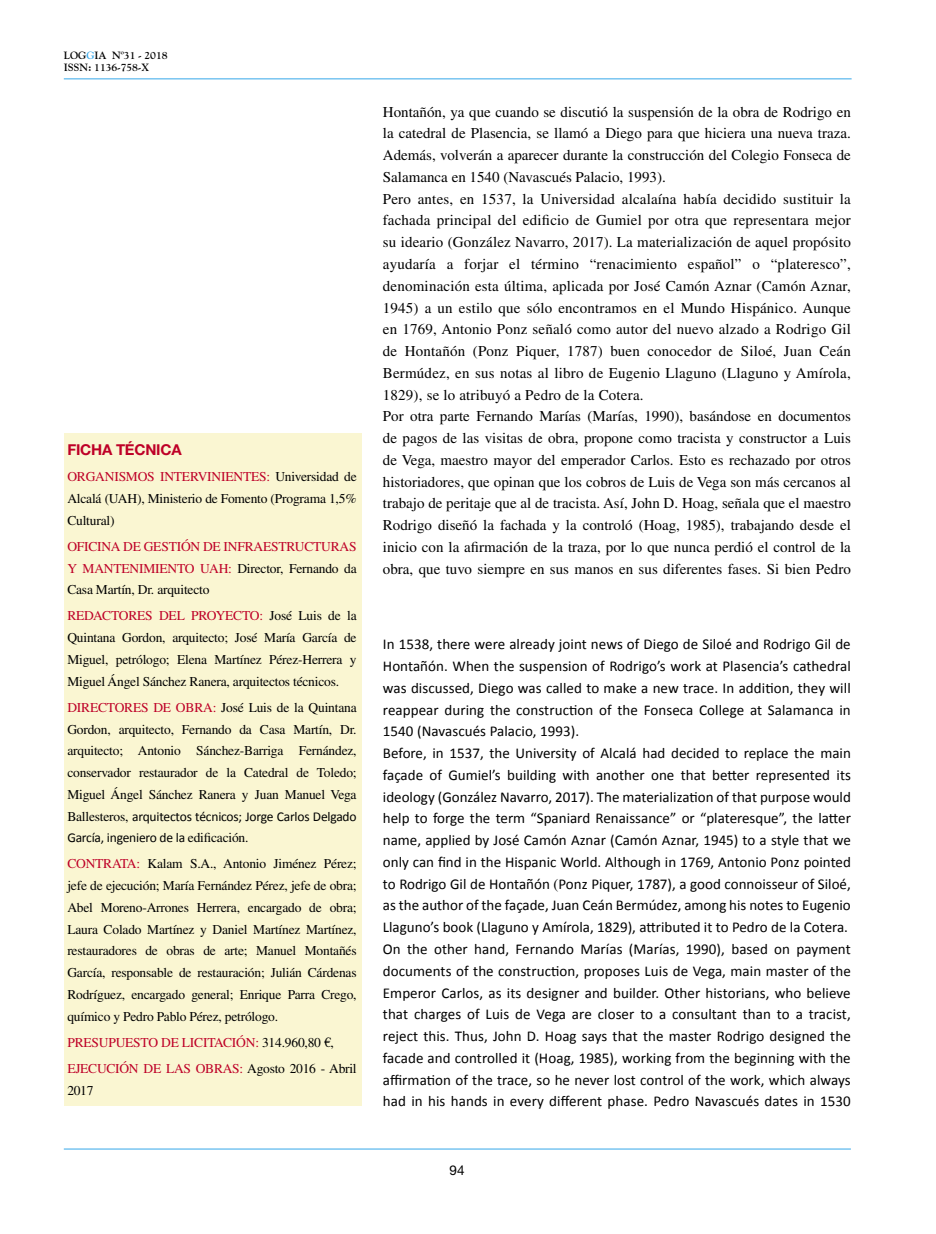
<style>
.page{position:relative;width:936px;height:1234px;background:#fff}
.page>*{position:absolute;margin:0;border:0;box-sizing:border-box;transform-origin:0 0}
.t1{font:15px/21.8px "Calibri";color:#000}
.t2{font:15px/21.8px "Times LT Std";color:#000}
.t3{font:700 15px "Helvetica Neue LT Std";letter-spacing:-.015em;color:#be0027}
.t4{font:13.5px/21.8px "Times LT Std";letter-spacing:-.015em;color:#000;text-align:justify}
.t5{font:13.5px/21.8px "Times LT Std";letter-spacing:-.015em;color:#be0027;text-align:justify}
.t6{font:13.5px/21.8px "Calibri";letter-spacing:-.015em;color:#000}
.t7{font:13.5px "Helvetica Neue LT Std";color:#000}
.t8{font:700 10.5px/12.6px "Goudy Std";letter-spacing:-.01em;color:#000}
.s1{color:#36a7e9}
.s2{color:#be0027}
.s3{color:#000}
.s4{font-family:"Times LT Std"}
</style>
<div class="page">
<hr style="left:64px;top:79px;width:787px;height:1px;background:#36a7e9">
<hr style="left:64px;top:1148px;width:786px;height:1px;background:#36a7e9">
<div style="left:65px;top:432px;width:296px;height:673px;background:#faf6d2"></div>
<p class="t8" style="left:64px;top:49px;width:105px">LOG<span class="s1">G</span>IA Nº31 - 2018<br>ISSN: 1136-758-X</p>
<p class="t3" style="left:67px;top:440px;width:116px">FICHA TÉCNICA</p>
<p class="t4" style="left:67px;top:466px;width:291px"><span class="s2">ORGANISMOS INTERVINIENTES:</span> Universidad de Alcalá (UAH), Ministerio de Fomento (Programa 1,5% Cultural)</p>
<p class="t5" style="left:67px;top:535px;width:291px">OFICINA DE GESTIÓN DE INFRAESTRUCTURAS Y MANTENIMIENTO UAH: <span class="s3">Director, Fernando da Casa Martín, Dr. arquitecto</span></p>
<p class="t4" style="left:67px;top:605px;width:291px"><span class="s2">REDACTORES DEL PROYECTO:</span> José Luis de la Quintana Gordon, arquitecto; José María García de Miguel, petrólogo; Elena Martínez Pérez-Herrera y Miguel Ángel Sánchez Ranera, arquitectos técnicos.</p>
<p class="t4" style="left:67px;top:696px;width:291px"><span class="s2">DIRECTORES DE OBRA:</span> José Luis de la Quintana Gordon, arquitecto, Fernando da Casa Martín, Dr. arquitecto; Antonio Sánchez-Barriga Fernández, conservador restaurador de la Catedral de Toledo; Miguel Ángel Sánchez Ranera y Juan Manuel Vega</p>
<p class="t6" style="left:67px;top:804px;width:291px"><span class="s4">Ballesteros,</span> arquitectos técnicos; Jorge Carlos Delgado<br>García, ingeniero de la <span class="s4">edificación.</span></p>
<p class="t4" style="left:67px;top:852px;width:291px"><span class="s2">CONTRATA:</span> Kalam S.A., Antonio Jiménez Pérez; jefe de ejecución; María Fernández Pérez, jefe de obra; Abel Moreno-Arrones Herrera, encargado de obra; Laura Colado Martínez y Daniel Martínez Martínez, restauradores de obras de arte; Manuel Montañés García, responsable de restauración; Julián Cárdenas Rodríguez, encargado general; Enrique Parra Crego, químico y Pedro Pablo Pérez, petrólogo.</p>
<p class="t5" style="left:67px;top:1028px;width:291px;line-height:26px">PRESUPUESTO DE LICITACIÓN: <span class="s3">314.960,80 €,<br></span>EJECUCIÓN DE LAS OBRAS: <span class="s3">Agosto 2016 - Abril</span></p>
<p class="t4" style="left:67px;top:1078px;width:28px">2017</p>
<p class="t2" style="left:383px;top:101px;width:469px">Hontañón, ya que cuando se discutió la suspensión de la obra de Rodrigo en la catedral de Plasencia, se llamó a Diego para que hiciera una nueva traza.<br>Además, volverán a aparecer durante la construcción del Colegio Fonseca de Salamanca en 1540 (Navascués Palacio, 1993).<br>Pero antes, en 1537, la Universidad alcalaína había decidido sustituir la fachada principal del edificio de Gumiel por otra que representara mejor su ideario (González Navarro, 2017). La materialización de aquel propósito ayudaría a forjar el término “renacimiento español” o “plateresco”, denominación esta última, aplicada por José Camón Aznar (Camón Aznar, 1945) a un estilo que sólo encontramos en el Mundo Hispánico. Aunque en 1769, Antonio Ponz señaló como autor del nuevo alzado a Rodrigo Gil de Hontañón (Ponz Piquer, 1787) buen conocedor de Siloé, Juan Ceán Bermúdez, en sus notas al libro de Eugenio Llaguno (Llaguno y Amírola, 1829), se lo atribuyó a Pedro de la Cotera.<br>Por otra parte Fernando Marías (Marías, 1990), basándose en documentos de pagos de las visitas de obra, propone como tracista y constructor a Luis de Vega, maestro mayor del emperador Carlos. Esto es rechazado por otros historiadores, que opinan que los cobros de Luis de Vega son más cercanos al trabajo de peritaje que al de tracista. Así, John D. Hoag, señala que el maestro Rodrigo diseñó la fachada y la controló (Hoag, 1985), trabajando desde el inicio con la afirmación de la traza, por lo que nunca perdió el control de la obra, que tuvo siempre en sus manos en sus diferentes fases. Si bien Pedro</p>
<p class="t1" style="left:383px;top:632px;width:469px">In 1538, there were already joint news of Diego de Siloé and Rodrigo Gil de Hontañón. When the suspension of Rodrigo’s work at Plasencia’s cathedral was discussed, Diego was called to make a new trace. In addition, they will reappear during the construction of the Fonseca College at Salamanca in 1540 (Navascués Palacio, 1993).<br>Before, in 1537, the University of Alcalá had decided to replace the main façade of Gumiel’s building with another one that better represented its ideology (González Navarro, 2017). The materialization of that purpose would help to forge the term “Spaniard Renaissance” or “plateresque”, the latter name, applied by José Camón Aznar (Camón Aznar, 1945) to a style that we only can find in the Hispanic World. Although in 1769, Antonio Ponz pointed to Rodrigo Gil de Hontañón <span class="s4">(</span>Ponz Piquer, 1787), a good connoisseur of Siloé, as the author of the façade, Juan Ceán Bermúdez, among his notes to Eugenio Llaguno’s book (Llaguno y Amírola, 1829), attributed it to Pedro de la Cotera.<br>On the other hand, Fernando Marías (Marías, 1990), based on payment documents of the construction, proposes Luis de Vega, main master of the Emperor Carlos, as its designer and builder. Other historians, who believe that charges of Luis de Vega are closer to a consultant than to a tracist, reject this. Thus, John D. Hoag says that the master Rodrigo designed the facade and controlled it (Hoag, 1985), working from the beginning with the affirmation of the trace, so he never lost control of the work, which always had in his hands in every different phase. Pedro Navascués dates in 1530</p>
<p class="t7" style="left:449px;top:1161px;width:17px">94</p>
</div>
